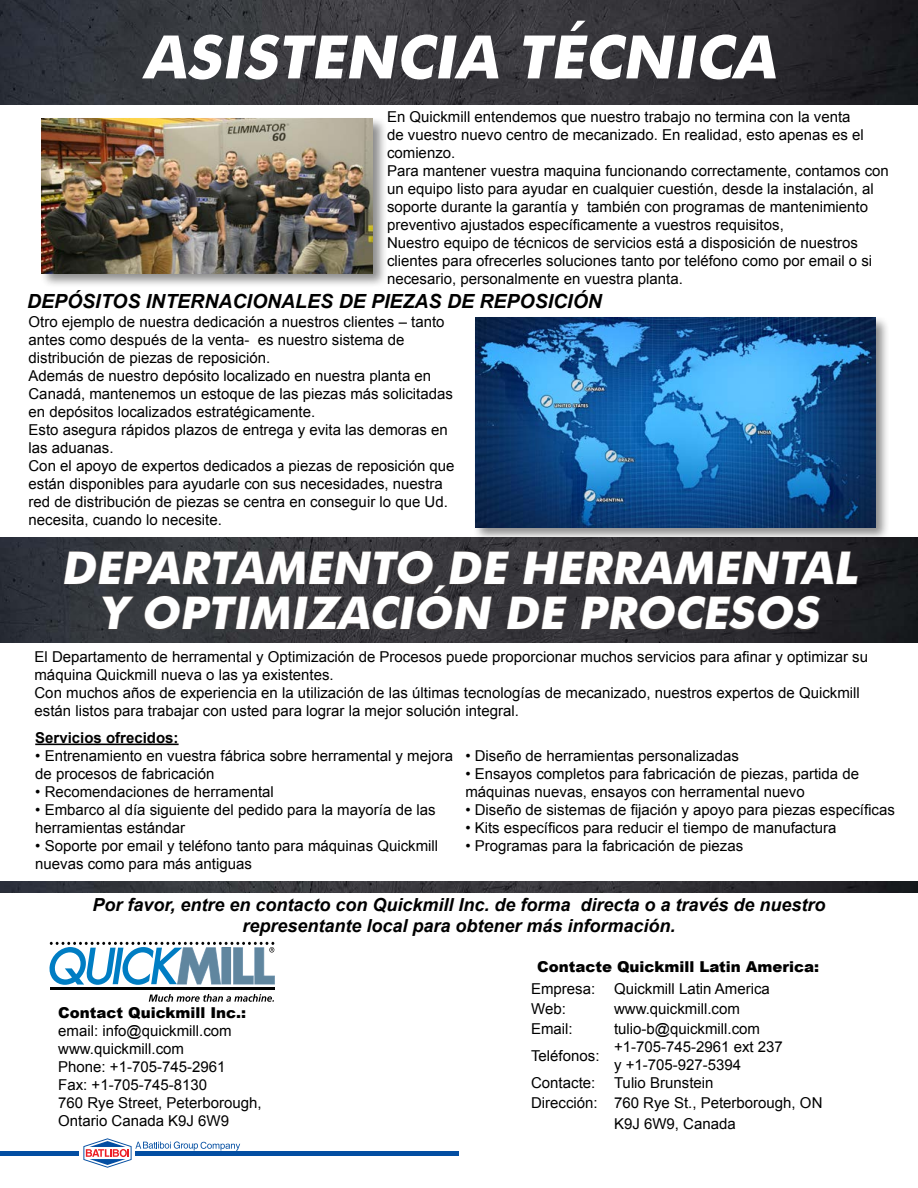
<style>
.page{position:relative;width:918px;height:1188px;background:#fff}
.page>*{position:absolute;margin:0;border:0;box-sizing:border-box;transform-origin:0 0}
.t1{font:italic 700 60px "Futura BT";color:#fff}
.t2{font:italic 700 45px/45px "Futura BT";color:#fff;text-align:center}
.t3{font:italic 700 19.5px "Arial";color:#000}
.t4{font:italic 700 18px/21.6px "Arial";color:#000;text-align:center}
.t5{font:15px/18px "Arial";color:#000}
.t6{font:900 15px "Arial";color:#000}
.t7{font:700 15px "Arial";color:#000}
</style>
<div class="page">
<img style="left:0;top:0;width:918px;height:105px">
<div style="left:39px;top:116px;width:348px;height:172px;background:#000;opacity:.45"></div>
<img style="left:42px;top:119px;width:331px;height:154px">
<img style="left:0;top:538px;width:918px;height:105px">
<svg style="left:63px;top:537px;width:795px;height:93px"></svg>
<hr style="left:0;top:1151px;width:78px;height:4px;background:#034ea2">
<hr style="left:135px;top:1151px;width:324px;height:4px;background:#034ea2">
<svg style="left:83px;top:1138px;width:157px;height:30px"></svg>
<svg style="left:149px;top:994px;width:125px;height:8px"></svg>
<hr style="left:50px;top:987px;width:224px;height:3px;background:#000">
<svg style="left:50px;top:942px;width:225px;height:43px"></svg>
<hr style="left:35px;top:744px;width:144px;height:1px;background:#000">
<div style="left:473px;top:315px;width:417px;height:227px;background:#000;opacity:.45"></div>
<img style="left:476px;top:318px;width:400px;height:209px">
<img style="left:0;top:881px;width:918px;height:12px">
<h1 class="t1" style="left:143px;top:21px;width:646px">ASISTENCIA TÉCNICA</h1>
<p class="t5" style="left:387px;top:108px;width:503px">En Quickmill entendemos que nuestro trabajo no termina con la venta<br>de vuestro nuevo centro de mecanizado. En realidad, esto apenas es el comienzo.<br>Para mantener vuestra maquina funcionando correctamente, contamos con un equipo listo para ayudar en cualquier cuestión, desde la instalación, al soporte durante la garantía y también con programas de mantenimiento preventivo ajustados específicamente a vuestros requisitos,<br>Nuestro equipo de técnicos de servicios está a disposición de nuestros clientes para ofrecerles soluciones tanto por teléfono como por email o si necesario, personalmente en vuestra planta.</p>
<h3 class="t3" style="left:27px;top:288px;width:576px">DEPÓSITOS INTERNACIONALES DE PIEZAS DE REPOSICIÓN</h3>
<p class="t5" style="left:28px;top:313px;width:428px">Otro ejemplo de nuestra dedicación a nuestros clientes – tanto antes como después de la venta- es nuestro sistema de distribución de piezas de reposición.<br>Además de nuestro depósito localizado en nuestra planta en Canadá, mantenemos un estoque de las piezas más solicitadas en depósitos localizados estratégicamente.<br>Esto asegura rápidos plazos de entrega y evita las demoras en las aduanas.<br>Con el apoyo de expertos dedicados a piezas de reposición que están disponibles para ayudarle con sus necesidades, nuestra red de distribución de piezas se centra en conseguir lo que Ud. necesita, cuando lo necesite.</p>
<h2 class="t2" style="left:61px;top:545px;width:806px">DEPARTAMENTO DE HERRAMENTAL<br>Y OPTIMIZACIÓN DE PROCESOS</h2>
<p class="t5" style="left:34px;top:648px;width:835px">El Departamento de herramental y Optimización de Procesos puede proporcionar muchos servicios para afinar y optimizar su máquina Quickmill nueva o las ya existentes.<br>Con muchos años de experiencia en la utilización de las últimas tecnologías de mecanizado, nuestros expertos de Quickmill están listos para trabajar con usted para lograr la mejor solución integral.</p>
<p class="t7" style="left:35px;top:727px;width:145px">Servicios ofrecidos:</p>
<p class="t5" style="left:35px;top:747px;width:419px">• Entrenamiento en vuestra fábrica sobre herramental y mejora de procesos de fabricación</p>
<p class="t5" style="left:35px;top:783px;width:240px">• Recomendaciones de herramental</p>
<p class="t5" style="left:35px;top:801px;width:402px">• Embarco al día siguiente del pedido para la mayoría de las herramientas estándar</p>
<p class="t5" style="left:35px;top:837px;width:404px">• Soporte por email y teléfono tanto para máquinas Quickmill nuevas como para más antiguas</p>
<p class="t5" style="left:465px;top:747px;width:275px">• Diseño de herramientas personalizadas</p>
<p class="t5" style="left:465px;top:765px;width:395px">• Ensayos completos para fabricación de piezas, partida de máquinas nuevas, ensayos con herramental nuevo</p>
<p class="t5" style="left:465px;top:801px;width:431px">• Diseño de sistemas de fijación y apoyo para piezas específicas</p>
<p class="t5" style="left:465px;top:819px;width:373px">• Kits específicos para reducir el tiempo de manufactura</p>
<p class="t5" style="left:465px;top:837px;width:279px">• Programas para la fabricación de piezas</p>
<p class="t4" style="left:92px;top:894px;width:735px">Por favor, entre en contacto con Quickmill Inc. de forma directa o a través de nuestro representante local para obtener más información.</p>
<p class="t6" style="left:537px;top:956px;width:283px">Contacte Quickmill Latin America:</p>
<p class="t5" style="left:531px;top:978px;width:240px;line-height:20.2px">Empresa: Quickmill Latin America<br>Web:</p>
<p class="t5" style="left:614px;top:1000px;width:127px">www.quickmill.com</p>
<p class="t6" style="left:58px;top:1001px;width:190px">Contact Quickmill Inc.:</p>
<p class="t5" style="left:58px;top:1022px;width:205px">email: info@quickmill.com www.quickmill.com<br>Phone: +1-705-745-2961<br>Fax: +1-705-745-8130<br>760 Rye Street, Peterborough,<br>Ontario Canada K9J 6W9</p>
<p class="t5" style="left:531px;top:1020px;width:43px">Email:</p>
<p class="t5" style="left:614px;top:1020px;width:148px">tulio-b@quickmill.com</p>
<p class="t5" style="left:531px;top:1047px;width:70px">Teléfonos:</p>
<p class="t5" style="left:614px;top:1038px;width:170px">+1-705-745-2961 ext 237</p>
<p class="t5" style="left:614px;top:1056px;width:129px">y +1-705-927-5394</p>
<p class="t5" style="left:531px;top:1074px;width:184px">Contacte: Tulio Brunstein</p>
<p class="t5" style="left:531px;top:1093px;width:293px;line-height:20.2px;text-align:center">Dirección: 760 Rye St., Peterborough, ON<br>K9J 6W9, Canada</p>
</div>
